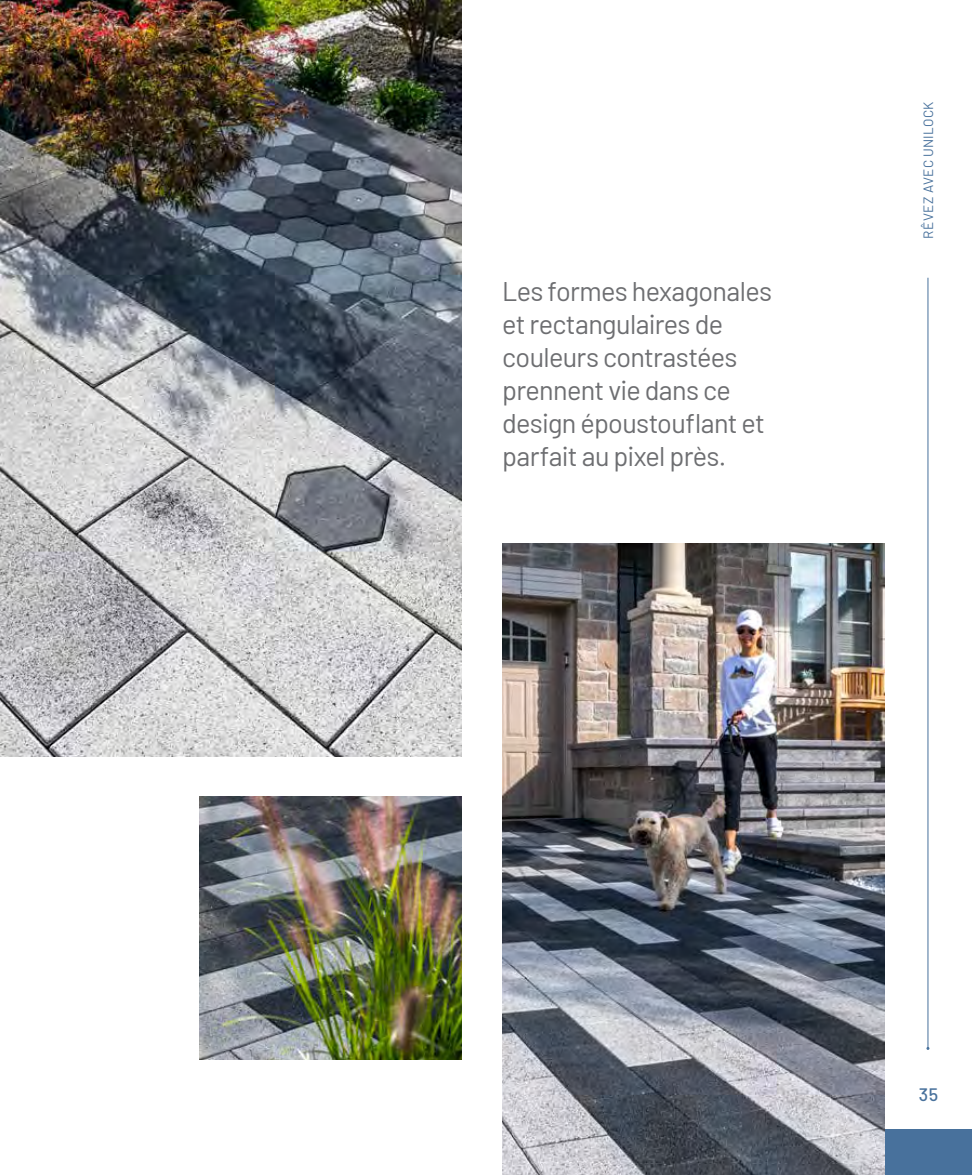
<style>
.page{position:relative;width:972px;height:1175px;background:#fff}
.page>*{position:absolute;margin:0;border:0;box-sizing:border-box;transform-origin:0 0}
.t1{font:27px/33px "Barlow";letter-spacing:-.025em;color:#6d6e71}
.t2{font:500 18px "Barlow";color:#48719c}
.t3{font:13.5px "Barlow";letter-spacing:.025em;color:#48719c}
</style>
<div class="page">
<div style="left:884px;top:1129px;width:88px;height:45px;background:#48719c"></div>
<hr style="left:928px;top:278px;width:1px;height:770px;background:#48719c">
<img style="left:0;top:0;width:462px;height:756px">
<img style="left:502px;top:543px;width:382px;height:631px">
<img style="left:200px;top:796px;width:262px;height:263px">
<p class="t1" style="left:502px;top:272px;width:271px">Les formes hexagonales et rectangulaires de couleurs contrastées prennent vie dans ce design époustouflant et parfait au pixel près.</p>
<p class="t3" style="left:919px;top:239px;width:139px;rotate:-90deg">RÊVEZ AVEC UNILOCK</p>
<p class="t2" style="left:919px;top:1081px;width:21px">35</p>
</div>
